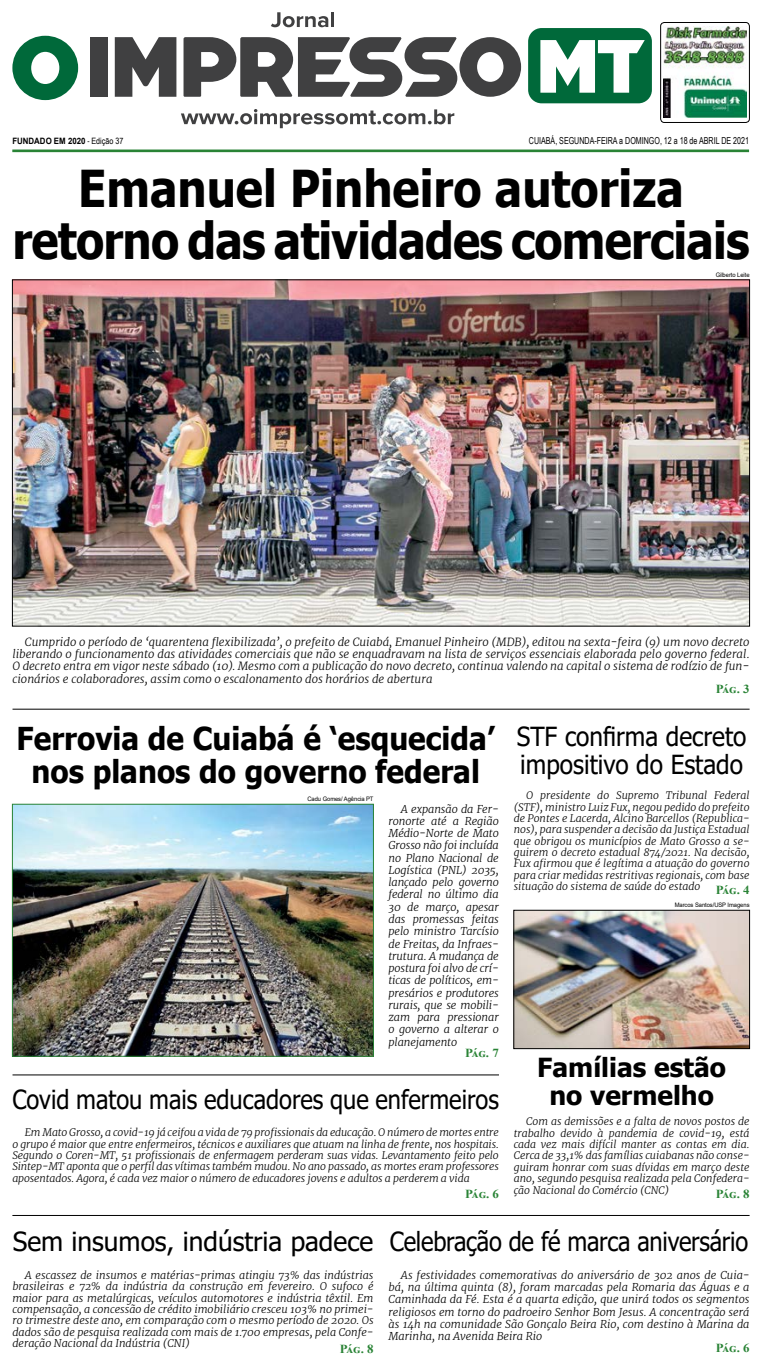
<style>
.page{position:relative;width:762px;height:1365px;background:#fff}
.page>*{position:absolute;margin:0;border:0;box-sizing:border-box;transform-origin:0 0}
.t1{font:700 50.75px/52.5px "Tahoma";letter-spacing:-.015em;color:#000;text-align:center;scale:.9 1}
.t2{font:700 31.5px/33.2px "Tahoma";color:#000;text-align:center;scale:.94 1}
.t3{font:26.25px "Tahoma";color:#000;scale:.9 1}
.t4{font:26.25px/28px "Tahoma";color:#000;scale:.93 1}
.t5{font:26.25px "Tahoma";color:#000}
.t6{font:700 26.25px/28px "Tahoma";color:#000;text-align:center}
.t7{font:700 12.25px "Times New Roman";letter-spacing:-.05em;color:#298335;scale:1.05 1}
.t8{font:italic 300 11.38px/12.2px "Merriweather";color:#000;text-align:justify}
.t9{font:italic 300 10.94px/12.2px "Merriweather";letter-spacing:-.01em;color:#000;text-align:justify}
.t10{font:italic 300 10.76px/11.4px "Merriweather";color:#000;text-align:justify}
.t11{font:italic 300 10.5px/11.4px "Merriweather";letter-spacing:-.005em;color:#000;text-align:justify}
.t12{font:9.62px "Arial Narrow";color:#000;scale:.9 1}
.t13{font:700 8.75px "Arial";color:#000;scale:.9 1}
.t14{font:6.12px "Arial";letter-spacing:-.01em;color:#000;scale:.95 1}
.s1{font-family:"Arial Narrow";font-weight:400}
</style>
<div class="page">
<hr style="left:12px;top:149px;width:737px;height:3px;background:#298335">
<div style="left:528px;top:28px;width:123px;height:75px;background:#00693a;border-radius:13px"></div>
<svg style="left:271px;top:12px;width:57px;height:15px"></svg>
<hr style="left:331px;top:12px;width:3px;height:15px;background:#404041">
<div style="left:90px;top:37px;width:18px;height:60px;background:#404041"></div>
<svg style="left:115px;top:37px;width:61px;height:60px"></svg>
<svg style="left:183px;top:37px;width:338px;height:60px"></svg>
<svg style="left:540px;top:40px;width:104px;height:53px"></svg>
<svg style="left:181px;top:109px;width:273px;height:19px"></svg>
<svg style="left:12px;top:36px;width:66px;height:64px"></svg>
<img style="left:663px;top:27px;width:83px;height:91px">
<div style="left:660px;top:22px;width:89px;height:101px;border:1px solid #000;border-radius:4px"></div>
<hr style="left:13px;top:709px;width:736px;height:1px;background:#000">
<hr style="left:13px;top:1074px;width:486px;height:1px;background:#000">
<img style="left:14px;top:282px;width:733px;height:342px">
<hr style="left:12px;top:1215px;width:737px;height:1px;background:#000">
<img style="left:14px;top:806px;width:357px;height:248px">
<div style="left:12px;top:804px;width:361px;height:252px;border:1px solid #298335"></div>
<img style="left:515px;top:912px;width:232px;height:134px">
<div style="left:513px;top:910px;width:236px;height:138px;border:1px solid #000"></div>
<p class="t13" style="left:12px;top:134px;width:125px">FUNDADO EM 2020 <span class="s1">- Edição 37</span></p>
<p class="t12" style="left:528px;top:133px;width:246px">CUIABÁ, SEGUNDA-FEIRA a DOMINGO, 12 a 18 de ABRIL DE 2021</p>
<h1 class="t1" style="left:12px;top:164px;width:820px">Emanuel Pinheiro autoriza retorno das atividades comerciais</h1>
<p class="t14" style="left:715px;top:270px;width:37px">Gilberto Leite</p>
<p class="t8" style="left:12px;top:635px;width:738px;text-indent:12px">Cumprido o período de ‘quarentena flexibilizada’, o prefeito de Cuiabá, Emanuel Pinheiro (MDB), editou na sexta-feira (9) um novo decreto liberando o funcionamento das atividades comerciais que não se enquadravam na lista de serviços essenciais elaborada pelo governo federal.<br>O decreto entra em vigor neste sábado (10). Mesmo com a publicação do novo decreto, continua valendo na capital o sistema de rodízio de fun&shy;cionários e colaboradores, assim como o escalonamento dos horários de abertura</p>
<p class="t7" style="left:715px;top:680px;width:34px">Pág. 3</p>
<h2 class="t2" style="left:17px;top:723px;width:510px">Ferrovia de Cuiabá é ‘esquecida’ nos planos do governo federal</h2>
<h3 class="t4" style="left:516px;top:724px;width:248px">STF confirma decreto impositivo do Estado</h3>
<p class="t11" style="left:513px;top:789px;width:237px;text-indent:12px">O presidente do Supremo Tribunal Federal (STF), ministro Luiz Fux, negou pedido do prefeito de Pontes e Lacerda, Alcino Barcellos (Republica&shy;nos), para suspender a decisão da Justiça Estadual que obrigou os municípios de Mato Grosso a se&shy;guirem o decreto estadual 874/2021. Na decisão, Fux afirmou que é legítima a atuação do governo para criar medidas restritivas regionais, com base situação do sistema de saúde do estado</p>
<p class="t14" style="left:307px;top:795px;width:71px">Cadu Gomes/ Agência PT</p>
<p class="t9" style="left:388px;top:802px;width:112px;text-indent:12px">A expansão da Fer&shy;ronorte até a Região Médio-Norte de Mato Grosso não foi incluída no Plano Nacional de Logística (PNL) 2035, lançado pelo governo federal no último dia 30 de março, apesar das promessas feitas pelo ministro Tarcísio de Freitas, da Infraes&shy;trutura. A mudança de postura foi alvo de crí&shy;ticas de políticos, em&shy;presários e produtores rurais, que se mobili&shy;zam para pressionar o governo a alterar o planejamento</p>
<p class="t7" style="left:465px;top:1043px;width:34px">Pág. 7</p>
<p class="t7" style="left:715px;top:880px;width:34px">Pág. 4</p>
<p class="t14" style="left:674px;top:900px;width:80px">Marcos Santos/USP Imagens</p>
<h3 class="t6" style="left:537px;top:1054px;width:190px">Famílias estão no vermelho</h3>
<p class="t11" style="left:513px;top:1115px;width:237px;text-indent:12px">Com as demissões e a falta de novos postos de trabalho devido à pandemia de covid-19, está cada vez mais difícil manter as contas em dia.<br>Cerca de 33,1% das famílias cuiabanas não conse&shy;guiram honrar com suas dívidas em março deste ano, segundo pesquisa realizada pela Confedera&shy;ção Nacional do Comércio (CNC)</p>
<h3 class="t3" style="left:12px;top:1082px;width:542px">Covid matou mais educadores que enfermeiros</h3>
<p class="t11" style="left:12px;top:1126px;width:488px;text-indent:12px">Em Mato Grosso, a covid-19 já ceifou a vida de 79 profissionais da educação. O número de mortes entre o grupo é maior que entre enfermeiros, técnicos e auxiliares que atuam na linha de frente, nos hospitais.<br>Segundo o Coren-MT, 51 profissionais de enfermagem perderam suas vidas. Levantamento feito pelo Sintep-MT aponta que o perfil das vítimas também mudou. No ano passado, as mortes eram professores aposentados. Agora, é cada vez maior o número de educadores jovens e adultos a perderem a vida</p>
<p class="t7" style="left:465px;top:1184px;width:34px">Pág. 6</p>
<p class="t7" style="left:715px;top:1184px;width:34px">Pág. 8</p>
<h3 class="t5" style="left:13px;top:1223px;width:362px">Sem insumos, indústria padece</h3>
<p class="t10" style="left:12px;top:1269px;width:362px;text-indent:12px">A escassez de insumos e matérias-primas atingiu 73% das indústrias brasileiras e 72% da indústria da construção em fevereiro. O sufoco é maior para as metalúrgicas, veículos automotores e indústria têxtil. Em compensação, a concessão de crédito imobiliário cresceu 103% no primei&shy;ro trimestre deste ano, em comparação com o mesmo período de 2020. Os dados são de pesquisa realizada com mais de 1.700 empresas, pela Confe&shy;deração Nacional da Indústria (CNI)</p>
<p class="t7" style="left:340px;top:1339px;width:34px">Pág. 8</p>
<h3 class="t3" style="left:390px;top:1223px;width:400px">Celebração de fé marca aniversário</h3>
<p class="t9" style="left:388px;top:1268px;width:362px;text-indent:12px">As festividades comemorativas do aniversário de 302 anos de Cuia&shy;bá, na última quinta (8), foram marcadas pela Romaria das Águas e a Caminhada da Fé. Esta é a quarta edição, que unirá todos os segmentos religiosos em torno do padroeiro Senhor Bom Jesus. A concentração será às 14h na comunidade São Gonçalo Beira Rio, com destino à Marina da Marinha, na Avenida Beira Rio</p>
<p class="t7" style="left:715px;top:1338px;width:34px">Pág. 6</p>
</div>
